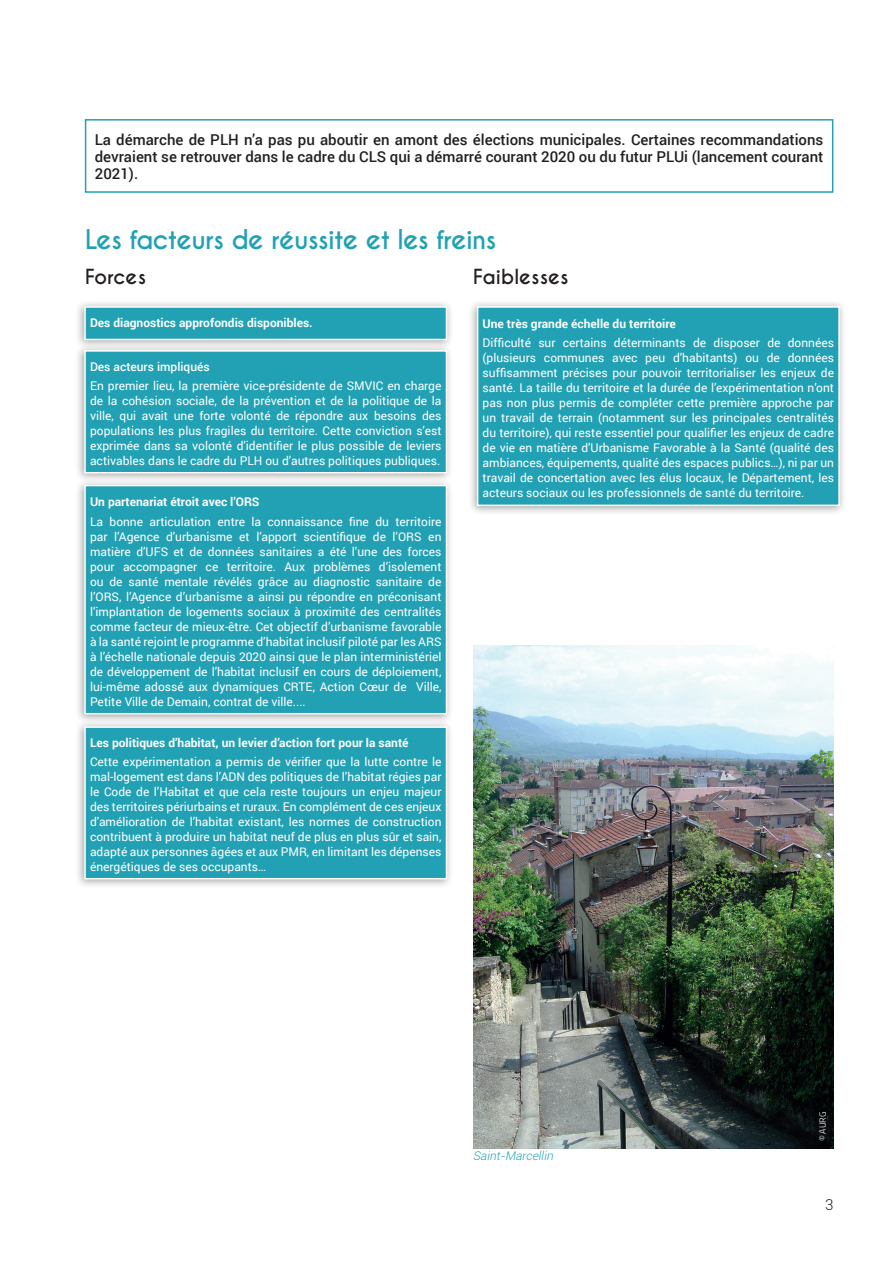
<style>
.page{position:relative;width:893px;height:1263px;background:#fff}
.page>*{position:absolute;margin:0;border:0;box-sizing:border-box;transform-origin:0 0}
.t1{font:700 25.5px "Caviar Dreams";letter-spacing:-.03em;color:#22a1b4}
.t2{font:700 19.5px "Caviar Dreams";color:#231f20}
.t3{font:500 15px/17.2px "Roboto";color:#231f20;text-align:justify}
.t4{font:300 15px "Roboto";color:#231f20}
.t5{font:12px/15px "Roboto";color:#fff;text-align:justify}
.t6{font:700 12px "Roboto";color:#fff}
.t7{font:500 12px "Roboto";color:#fff}
.t8{font:italic 300 12px "Roboto";color:#22a1b4}
.t9{font:300 9px "Titillium";color:#fff}
</style>
<div class="page">
<div style="left:85px;top:119px;width:748px;height:74px;border:2px solid #22a1b4"></div>
<img style="left:473px;top:645px;width:360px;height:503px">
<div style="left:75px;top:299px;width:379px;height:51px;background:#231f20;opacity:.4"></div>
<div style="left:85px;top:307px;width:361px;height:32px;background:#22a1b4"></div>
<div style="left:84px;top:306px;width:363px;height:34px;border:2px solid #fff"></div>
<div style="left:74px;top:343px;width:380px;height:140px;background:#231f20;opacity:.4"></div>
<div style="left:85px;top:351px;width:361px;height:122px;background:#22a1b4"></div>
<div style="left:84px;top:350px;width:363px;height:123px;border:2px solid #fff"></div>
<div style="left:467px;top:299px;width:379px;height:216px;background:#231f20;opacity:.4"></div>
<div style="left:478px;top:307px;width:361px;height:198px;background:#22a1b4"></div>
<div style="left:477px;top:306px;width:363px;height:200px;border:2px solid #fff"></div>
<div style="left:75px;top:478px;width:379px;height:246px;background:#231f20;opacity:.4"></div>
<div style="left:85px;top:486px;width:361px;height:228px;background:#22a1b4"></div>
<div style="left:84px;top:485px;width:363px;height:229px;border:2px solid #fff"></div>
<div style="left:75px;top:720px;width:379px;height:169px;background:#231f20;opacity:.4"></div>
<div style="left:85px;top:727px;width:361px;height:152px;background:#22a1b4"></div>
<div style="left:84px;top:726px;width:363px;height:153px;border:2px solid #fff"></div>
<p class="t3" style="left:95px;top:130px;width:730px">La démarche de PLH n’a pas pu aboutir en amont des élections municipales. Certaines recommandations devraient se retrouver dans le cadre du CLS qui a démarré courant 2020 ou du futur PLUi (lancement courant 2021).</p>
<h1 class="t1" style="left:85px;top:224px;width:413px">Les facteurs de réussite et les freins</h1>
<h2 class="t2" style="left:85px;top:265px;width:63px">Forces</h2>
<h2 class="t2" style="left:473px;top:265px;width:97px">Faiblesses</h2>
<p class="t6" style="left:90px;top:314px;width:224px">Des diagnostics approfondis disponibles.</p>
<p class="t7" style="left:90px;top:358px;width:121px">Des acteurs impliqués</p>
<p class="t5" style="left:90px;top:378px;width:353px">En premier lieu, la première vice-présidente de SMVIC en charge de la cohésion sociale, de la prévention et de la politique de la ville, qui avait une forte volonté de répondre aux besoins des populations les plus fragiles du territoire. Cette conviction s’est exprimée dans sa volonté d’identifier le plus possible de leviers activables dans le cadre du PLH ou d’autres politiques publiques.</p>
<p class="t6" style="left:483px;top:315px;width:195px">Une très grande échelle du territoire</p>
<p class="t5" style="left:483px;top:335px;width:353px">Difficulté sur certains déterminants de disposer de données (plusieurs communes avec peu d’habitants) ou de données suffisamment précises pour pouvoir territorialiser les enjeux de santé. La taille du territoire et la durée de l’expérimentation n’ont pas non plus permis de compléter cette première approche par un travail de terrain (notamment sur les principales centralités du territoire), qui reste essentiel pour qualifier les enjeux de cadre de vie en matière d’Urbanisme Favorable à la Santé (qualité des ambiances, équipements, qualité des espaces publics…), ni par un travail de concertation avec les élus locaux, le Département, les acteurs sociaux ou les professionnels de santé du territoire.</p>
<p class="t6" style="left:90px;top:493px;width:171px">Un partenariat étroit avec l’ORS</p>
<p class="t5" style="left:90px;top:513px;width:353px">La bonne articulation entre la connaissance fine du territoire par l’Agence d’urbanisme et l’apport scientifique de l’ORS en matière d’UFS et de données sanitaires a été l’une des forces pour accompagner ce territoire. Aux problèmes d’isolement ou de santé mentale révélés grâce au diagnostic sanitaire de l’ORS, l’Agence d’urbanisme a ainsi pu répondre en préconisant l’implantation de logements sociaux à proximité des centralités comme facteur de mieux-être. Cet objectif d’urbanisme favorable à la santé rejoint le programme d’habitat inclusif piloté par les ARS à l’échelle nationale depuis 2020 ainsi que le plan interministériel de développement de l’habitat inclusif en cours de déploiement, lui-même adossé aux dynamiques CRTE, Action Cœur de Ville, Petite Ville de Demain, contrat de ville....</p>
<p class="t6" style="left:90px;top:734px;width:320px">Les politiques d’habitat, un levier d’action fort pour la santé</p>
<p class="t5" style="left:90px;top:754px;width:353px">Cette expérimentation a permis de vérifier que la lutte contre le mal-logement est dans l’ADN des politiques de l’habitat régies par le Code de l’Habitat et que cela reste toujours un enjeu majeur des territoires périurbains et ruraux. En complément de ces enjeux d’amélioration de l’habitat existant, les normes de construction contribuent à produire un habitat neuf de plus en plus sûr et sain, adapté aux personnes âgées et aux PMR, en limitant les dépenses énergétiques de ses occupants…</p>
<p class="t8" style="left:473px;top:1148px;width:84px">Saint-Marcellin</p>
<p class="t9" style="left:816px;top:1141px;width:31px;rotate:-90deg">© AURG</p>
<p class="t4" style="left:825px;top:1195px;width:10px">3</p>
</div>
